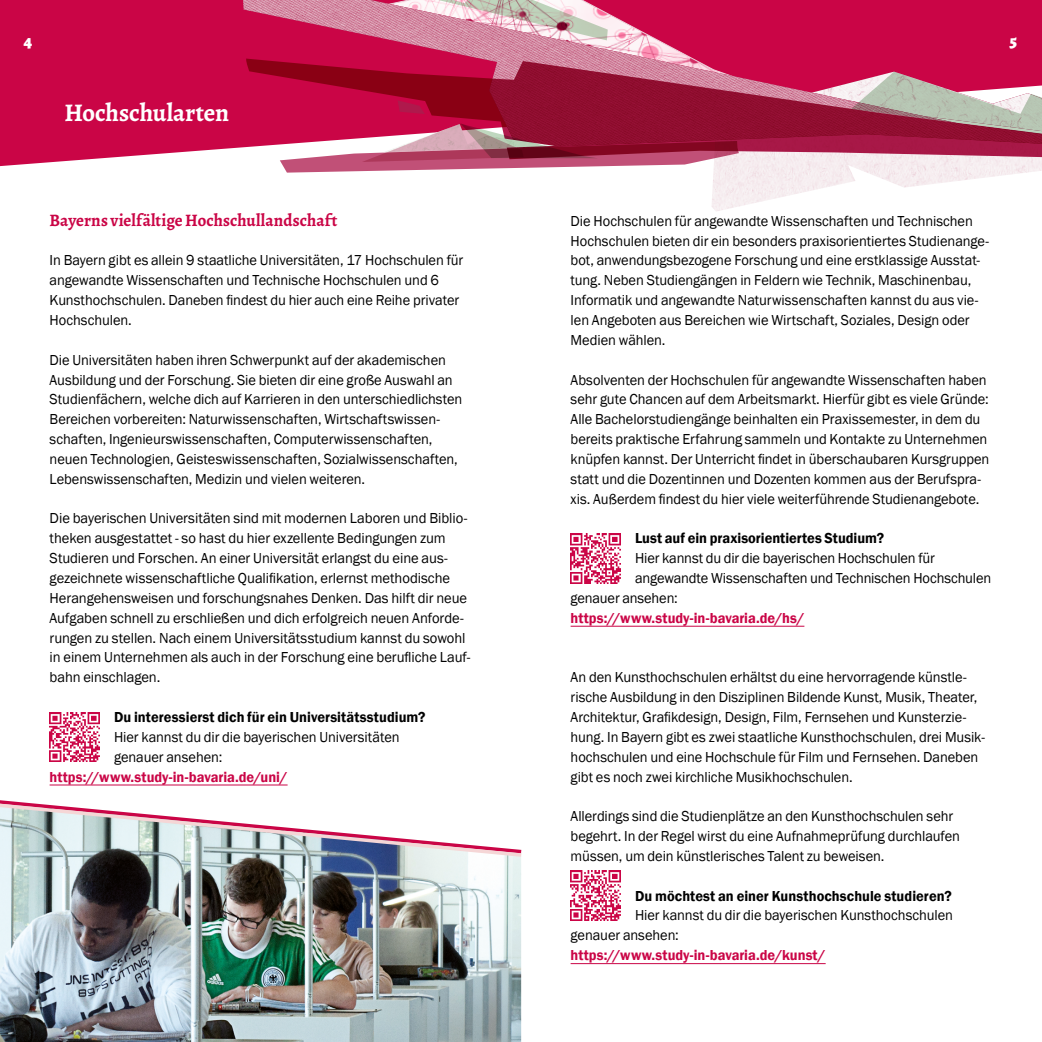
<style>
.page{position:relative;width:1042px;height:1042px;background:#fff}
.page>*{position:absolute;margin:0;border:0;box-sizing:border-box;transform-origin:0 0}
.t1{font:700 25.38px "Alegreya";letter-spacing:-.005em;color:#fff}
.t2{font:700 17.5px "Alegreya";letter-spacing:.005em;color:#ca0546}
.t3{font:900 17.5px "Alegreya";color:#fff}
.t4{font:14.88px/19.8px "Franklin Gothic";letter-spacing:-.005em;color:#000}
.t5{font:600 14.88px "Franklin Gothic";letter-spacing:.005em;color:#000}
.t6{font:600 14.88px "Franklin Gothic";color:#ca0546}
</style>
<div class="page">
<img style="left:0;top:859px;width:521px;height:183px">
<div style="left:0;top:0;width:243px;height:166px;background:#ca0546"></div>
<hr style="left:570px;top:626px;width:234px;height:1px;background:#ca0546">
<hr style="left:570px;top:963px;width:255px;height:1px;background:#ca0546">
<img style="left:712px;top:160px;width:330px;height:51px">
<img style="left:243px;top:0;width:799px;height:148px">
<svg style="left:245px;top:58px;width:797px;height:102px;background:#b01f48"></svg>
<svg style="left:788px;top:72px;width:254px;height:85px;background:#b55a73"></svg>
<svg style="left:280px;top:123px;width:459px;height:50px"></svg>
<svg style="left:397px;top:100px;width:28px;height:14px"></svg>
<svg style="left:263px;top:0;width:345px;height:40px;background:#d591a5"></svg>
<hr style="left:50px;top:784px;width:238px;height:1px;background:#ca0546">
<img style="left:50px;top:712px;width:49px;height:49px">
<img style="left:570px;top:533px;width:50px;height:50px">
<img style="left:570px;top:871px;width:50px;height:49px">
<svg style="left:0;top:800px;width:522px;height:59px"></svg>
<p class="t3" style="left:24px;top:29px;width:10px">4</p>
<p class="t3" style="left:1009px;top:29px;width:9px">5</p>
<h1 class="t1" style="left:64px;top:96px;width:166px">Hochschularten</h1>
<p class="t2" style="left:50px;top:209px;width:289px">Bayerns vielfältige Hochschullandschaft</p>
<p class="t4" style="left:50px;top:251px;width:415px">In Bayern gibt es allein 9 staatliche Universitäten, 17 Hochschulen für angewandte Wissenschaften und Technische Hochschulen und 6<br>Kunsthochschulen. Daneben findest du hier auch eine Reihe privater Hochschulen.</p>
<p class="t4" style="left:50px;top:350px;width:414px">Die Universitäten haben ihren Schwerpunkt auf der akademischen Ausbildung und der Forschung. Sie bieten dir eine große Auswahl an Studienfächern, welche dich auf Karrieren in den unterschiedlichsten Bereichen vorbereiten: Naturwissenschaften, Wirtschaftswissen&shy;schaften, Ingenieurswissenschaften, Computerwissenschaften, neuen Technologien, Geisteswissenschaften, Sozialwissenschaften, Lebenswissenschaften, Medizin und vielen weiteren.</p>
<p class="t4" style="left:50px;top:509px;width:422px">Die bayerischen Universitäten sind mit modernen Laboren und Biblio&shy;theken ausgestattet - so hast du hier exzellente Bedingungen zum Studieren und Forschen. An einer Universität erlangst du eine aus&shy;gezeichnete wissenschaftliche Qualifikation, erlernst methodische Herangehensweisen und forschungsnahes Denken. Das hilft dir neue Aufgaben schnell zu erschließen und dich erfolgreich neuen Anforde&shy;rungen zu stellen. Nach einem Universitätsstudium kannst du sowohl in einem Unternehmen als auch in der Forschung eine berufliche Lauf&shy;bahn einschlagen.</p>
<p class="t5" style="left:114px;top:708px;width:313px">Du interessierst dich für ein Universitätsstudium?</p>
<p class="t4" style="left:114px;top:727px;width:287px">Hier kannst du dir die bayerischen Universitäten genauer ansehen:</p>
<p class="t6" style="left:50px;top:767px;width:239px">https://www.study-in-bavaria.de/uni/</p>
<p class="t4" style="left:570px;top:211px;width:420px">Die Hochschulen für angewandte Wissenschaften und Technischen Hochschulen bieten dir ein besonders praxisorientiertes Studienange&shy;bot, anwendungsbezogene Forschung und eine erstklassige Ausstat&shy;tung. Neben Studiengängen in Feldern wie Technik, Maschinenbau, Informatik und angewandte Naturwissenschaften kannst du aus vie&shy;len Angeboten aus Bereichen wie Wirtschaft, Soziales, Design oder Medien wählen.</p>
<p class="t4" style="left:570px;top:370px;width:420px">Absolventen der Hochschulen für angewandte Wissenschaften haben sehr gute Chancen auf dem Arbeitsmarkt. Hierfür gibt es viele Gründe:<br>Alle Bachelorstudiengänge beinhalten ein Praxissemester, in dem du bereits praktische Erfahrung sammeln und Kontakte zu Unternehmen knüpfen kannst. Der Unterricht findet in überschaubaren Kursgruppen statt und die Dozentinnen und Dozenten kommen aus der Berufspra&shy;xis. Außerdem findest du hier viele weiterführende Studienangebote.</p>
<p class="t5" style="left:635px;top:529px;width:251px">Lust auf ein praxisorientiertes Studium?</p>
<p class="t4" style="left:635px;top:549px;width:301px">Hier kannst du dir die bayerischen Hochschulen für</p>
<p class="t4" style="left:635px;top:568px;width:358px">angewandte Wissenschaften und Technischen Hochschulen</p>
<p class="t4" style="left:570px;top:588px;width:109px">genauer ansehen:</p>
<p class="t6" style="left:570px;top:608px;width:235px">https://www.study-in-bavaria.de/hs/</p>
<p class="t4" style="left:570px;top:668px;width:416px">An den Kunsthochschulen erhältst du eine hervorragende künstle&shy;rische Ausbildung in den Disziplinen Bildende Kunst, Musik, Theater, Architektur, Grafikdesign, Design, Film, Fernsehen und Kunsterzie&shy;hung. In Bayern gibt es zwei staatliche Kunsthochschulen, drei Musik&shy;hochschulen und eine Hochschule für Film und Fernsehen. Daneben gibt es noch zwei kirchliche Musikhochschulen.</p>
<p class="t4" style="left:570px;top:806px;width:391px">Allerdings sind die Studienplätze an den Kunsthochschulen sehr begehrt. In der Regel wirst du eine Aufnahmeprüfung durchlaufen müssen, um dein künstlerisches Talent zu beweisen.</p>
<p class="t5" style="left:635px;top:886px;width:318px">Du möchtest an einer Kunsthochschule studieren?</p>
<p class="t4" style="left:570px;top:906px;width:384px;text-indent:64px">Hier kannst du dir die bayerischen Kunsthochschulen genauer ansehen:</p>
<p class="t6" style="left:570px;top:946px;width:256px">https://www.study-in-bavaria.de/kunst/</p>
</div>
